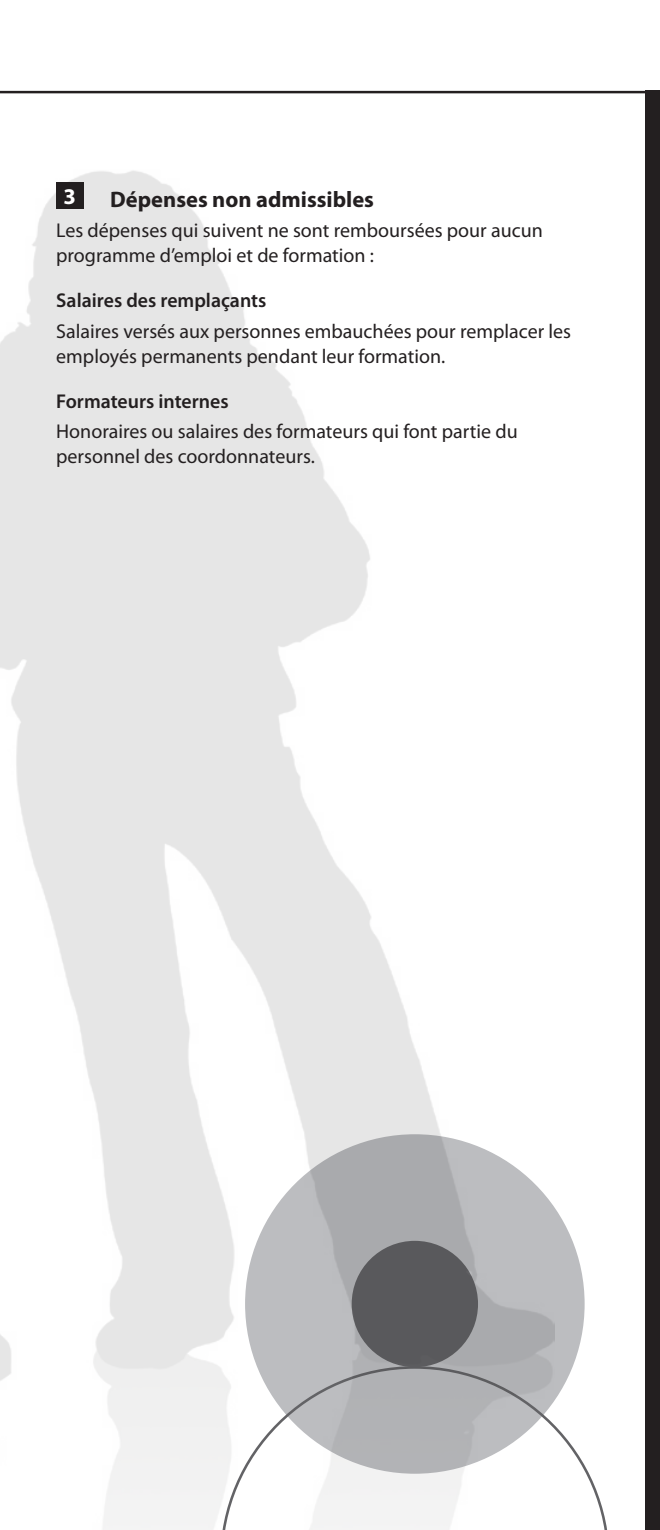
<style>
.page{position:relative;width:660px;height:1530px;background:#fff}
.page>*{position:absolute;margin:0;border:0;box-sizing:border-box;transform-origin:0 0}
._01-Title3{font:700 22.5px "Myriad Pro";color:#231f20}
.t1{font:700 22.5px "Myriad Pro";color:#fff}
._03-body{font:20px/25px "Myriad Pro";color:#231f20}
._01-Title5{font:600 20px "Myriad Pro";color:#231f20}
</style>
<div class="page">
<div style="left:245px;top:1134px;width:340px;height:340px;background:#bcbdc0;border-radius:50%"></div>
<svg style="left:554px;top:1366px;width:53px;height:164px"></svg>
<img style="left:0;top:170px;width:554px;height:1360px">
<hr style="left:0;top:91px;width:660px;height:2px;background:#231f20">
<div style="left:646px;top:91px;width:14px;height:1439px;background:#231f20"></div>
<div style="left:56px;top:182px;width:27px;height:27px;background:#231f20"></div>
<p class="t1" style="left:64px;top:184px;width:14px">3</p>
<p class="_01-Title3" style="left:110px;top:187px;width:265px">Dépenses non admissibles</p>
<p class="_03-body" style="left:56px;top:218px;width:488px">Les dépenses qui suivent ne sont remboursées pour aucun programme d’emploi et de formation :</p>
<p class="_01-Title5" style="left:56px;top:290px;width:212px">Salaires des remplaçants</p>
<p class="_03-body" style="left:56px;top:318px;width:516px">Salaires versés aux personnes embauchées pour remplacer les employés permanents pendant leur formation.</p>
<p class="_01-Title5" style="left:56px;top:390px;width:174px">Formateurs internes</p>
<p class="_03-body" style="left:56px;top:419px;width:463px">Honoraires ou salaires des formateurs qui font partie du personnel des coordonnateurs.</p>
</div>
